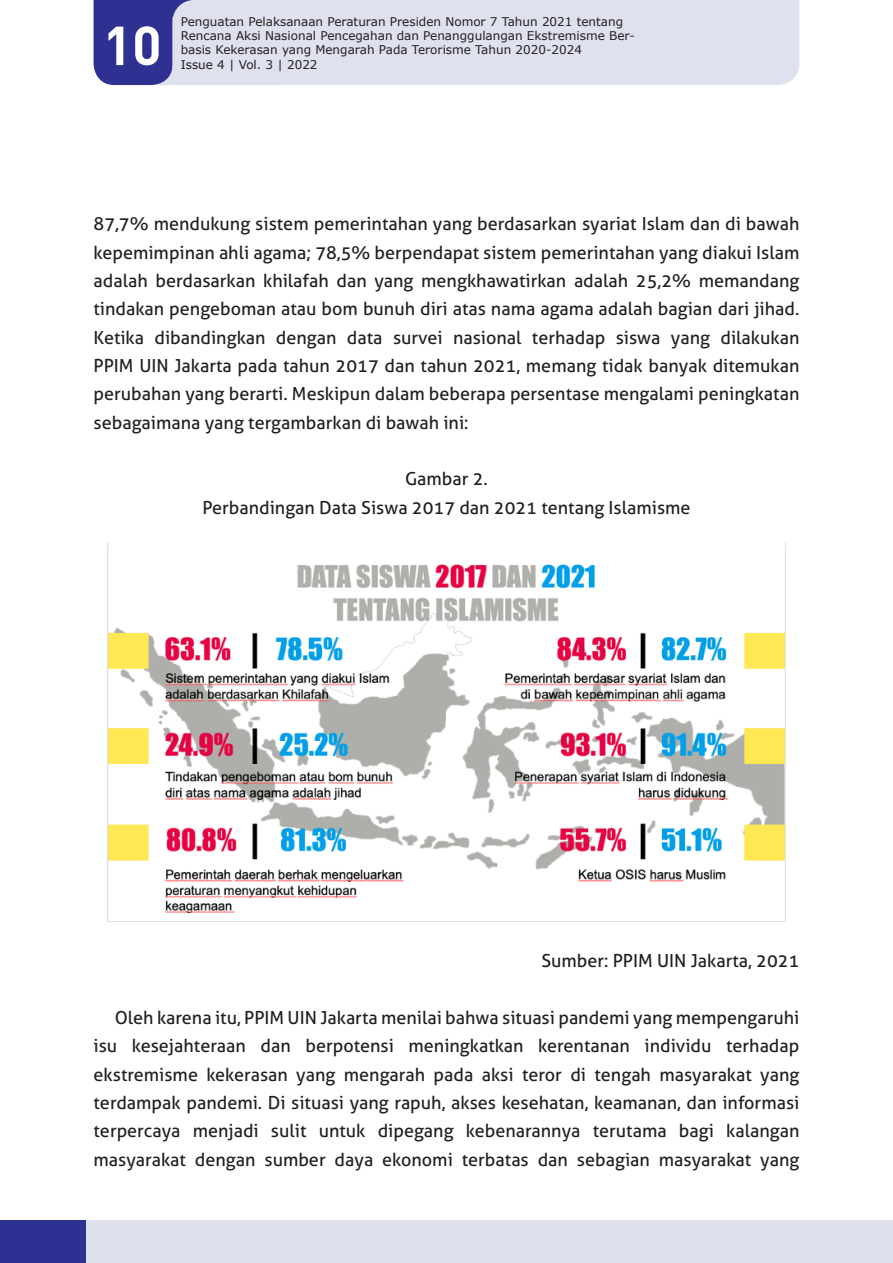
<style>
.page{position:relative;width:893px;height:1263px;background:#fff}
.page>*{position:absolute;margin:0;border:0;box-sizing:border-box;transform-origin:0 0}
.t1{font:700 54px "DINOT";color:#fff}
.ISI{font:18px/28.3px "Aller";color:#231f20;text-align:justify}
.t2{font:12px/14.4px "Verdana";color:#231f20}
</style>
<div class="page">
<div style="left:94px;top:0;width:79px;height:85px;background:#2e3092"></div>
<div style="left:143px;top:0;width:137px;height:17px;background:#2e3092"></div>
<div style="left:173px;top:0;width:626px;height:85px;background:#e0e1ee"></div>
<div style="left:0;top:1220px;width:893px;height:43px;background:#dee1ec"></div>
<div style="left:0;top:1220px;width:85px;height:43px;background:#2e3092"></div>
<img style="left:108px;top:542px;width:677px;height:379px">
<h1 class="t1" style="left:103px;top:9px;width:60px">10</h1>
<p class="t2" style="left:181px;top:14px;width:456px">Penguatan Pelaksanaan Peraturan Presiden Nomor 7 Tahun 2021 tentang Rencana Aksi Nasional Pencegahan dan Penanggulangan Ekstremisme Ber&shy;basis Kekerasan yang Mengarah Pada Terorisme Tahun 2020-2024<br>Issue 4 | Vol. 3 | 2022</p>
<p class="ISI" style="left:94px;top:210px;width:707px">87,7% mendukung sistem pemerintahan yang berdasarkan syariat Islam dan di bawah kepemimpinan ahli agama; 78,5% berpendapat sistem pemerintahan yang diakui Islam adalah berdasarkan khilafah dan yang mengkhawatirkan adalah 25,2% memandang tindakan pengeboman atau bom bunuh diri atas nama agama adalah bagian dari jihad.<br>Ketika dibandingkan dengan data survei nasional terhadap siswa yang dilakukan PPIM UIN Jakarta pada tahun 2017 dan tahun 2021, memang tidak banyak ditemukan perubahan yang berarti. Meskipun dalam beberapa persentase mengalami peningkatan sebagaimana yang tergambarkan di bawah ini:</p>
<p class="ISI" style="left:405px;top:465px;width:84px">Gambar 2.</p>
<p class="ISI" style="left:202px;top:493px;width:490px">Perbandingan Data Siswa 2017 dan 2021 tentang Islamisme</p>
<p class="ISI" style="left:541px;top:947px;width:260px">Sumber: PPIM UIN Jakarta, 2021</p>
<p class="ISI" style="left:94px;top:1003px;width:707px;text-indent:21px">Oleh karena itu, PPIM UIN Jakarta menilai bahwa situasi pandemi yang mempengaruhi isu kesejahteraan dan berpotensi meningkatkan kerentanan individu terhadap ekstremisme kekerasan yang mengarah pada aksi teror di tengah masyarakat yang terdampak pandemi. Di situasi yang rapuh, akses kesehatan, keamanan, dan informasi terpercaya menjadi sulit untuk dipegang kebenarannya terutama bagi kalangan masyarakat dengan sumber daya ekonomi terbatas dan sebagian masyarakat yang</p>
</div>
